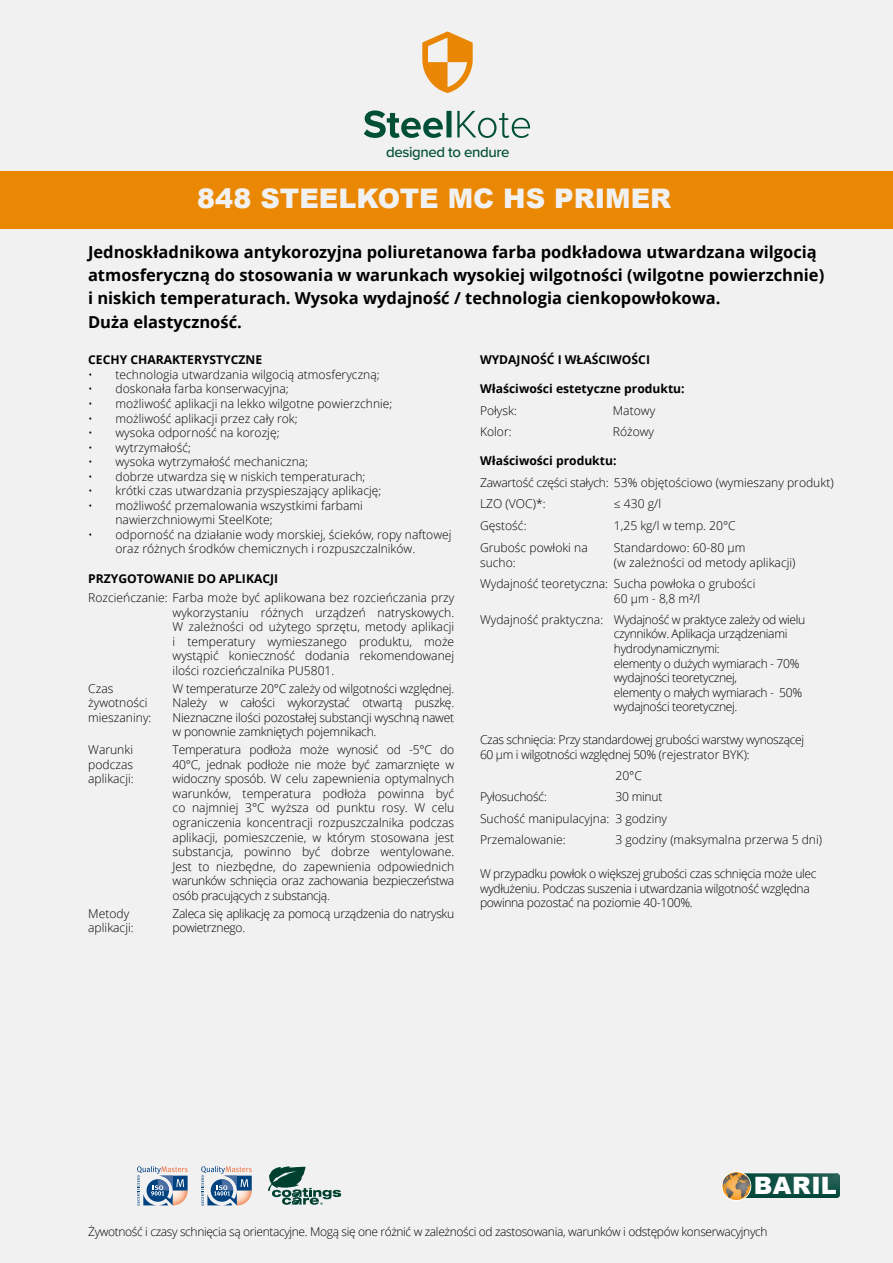
<style>
.page{position:relative;width:893px;height:1263px;background:#f1f1f1}
.page>*{position:absolute;margin:0;border:0;box-sizing:border-box;transform-origin:0 0}
.t1{font:900 27px "Arial";color:#f1f1f1}
.t2{font:900 24px "Arial";letter-spacing:.015em;color:#fff}
.t3{font:700 16.5px/23.1px "Open Sans";color:#000}
.t4{font:500 15px "Proxima Nova";letter-spacing:-.025em;color:#014f37}
.t5{font:300 12.15px/14.5px "Open Sans";color:#000}
.t6{font:300 12.15px/14.5px "Open Sans";letter-spacing:-.03em;color:#000}
.t7{font:700 12.15px "Open Sans";color:#000}
.t8{font:300 12.15px "Open Sans";letter-spacing:-.02em;color:#000}
.t9{font:300 12px "Open Sans";letter-spacing:-.03em;color:#000}
</style>
<div class="page">
<div style="left:0;top:171px;width:893px;height:58px;background:#eb8803"></div>
<svg style="left:422px;top:32px;width:51px;height:61px"></svg>
<svg style="left:364px;top:110px;width:166px;height:28px"></svg>
<svg style="left:137px;top:1166px;width:51px;height:39px"></svg>
<svg style="left:201px;top:1166px;width:51px;height:39px"></svg>
<svg style="left:268px;top:1166px;width:73px;height:39px"></svg>
<svg style="left:722px;top:1172px;width:29px;height:28px"></svg>
<div style="left:722px;top:1171px;width:29px;height:30px;border:1px solid #fff;border-radius:50%"></div>
<svg style="left:723px;top:1172px;width:117px;height:26px;background:#416754"></svg>
<p class="t4" style="left:386px;top:141px;width:125px">designed to endure</p>
<h1 class="t1" style="left:197px;top:179px;width:475px">848 STEELKOTE MC HS PRIMER</h1>
<p class="t3" style="left:88px;top:240px;width:738px">Jednoskładnikowa antykorozyjna poliuretanowa farba podkładowa utwardzana wilgocią atmosferyczną do stosowania w warunkach wysokiej wilgotności (wilgotne powierzchnie) i niskich temperaturach. Wysoka wydajność / technologia cienkopowłokowa.<br>Duża elastyczność.</p>
<p class="t7" style="left:88px;top:351px;width:175px">CECHY CHARAKTERYSTYCZNE</p>
<p class="t5" style="left:88px;top:367px;width:293px">• technologia utwardzania wilgocią atmosferyczną;</p>
<p class="t5" style="left:88px;top:381px;width:202px">• doskonała farba konserwacyjna;</p>
<p class="t5" style="left:88px;top:396px;width:306px">• możliwość aplikacji na lekko wilgotne powierzchnie;</p>
<p class="t5" style="left:88px;top:410px;width:211px">• możliwość aplikacji przez cały rok;</p>
<p class="t5" style="left:88px;top:425px;width:193px">• wysoka odporność na korozję;</p>
<p class="t5" style="left:88px;top:440px;width:104px">• wytrzymałość;</p>
<p class="t5" style="left:88px;top:454px;width:221px">• wysoka wytrzymałość mechaniczna;</p>
<p class="t5" style="left:88px;top:469px;width:279px">• dobrze utwardza się w niskich temperaturach;</p>
<p class="t5" style="left:88px;top:483px;width:295px">• krótki czas utwardzania przyspieszający aplikację;</p>
<p class="t5" style="left:115px;top:498px;width:249px;text-indent:-27px">• możliwość przemalowania wszystkimi farbami nawierzchniowymi SteelKote;</p>
<p class="t5" style="left:115px;top:527px;width:337px;text-indent:-27px">• odporność na działanie wody morskiej, ścieków, ropy naftowej oraz różnych środków chemicznych i rozpuszczalników.</p>
<p class="t7" style="left:88px;top:569px;width:191px">PRZYGOTOWANIE DO APLIKACJI</p>
<p class="t5" style="left:173px;top:590px;width:283px;text-align:justify;text-indent:-84px">Rozcieńczanie: Farba może być aplikowana bez rozcieńczania przy wykorzystaniu różnych urządzeń natryskowych.<br>W zależności od użytego sprzętu, metody aplikacji i temperatury wymieszanego produktu, może wystąpić konieczność dodania rekomendowanej ilości rozcieńczalnika PU5801.</p>
<p class="t5" style="left:88px;top:681px;width:65px">Czas żywotności mieszaniny:</p>
<p class="t5" style="left:173px;top:681px;width:283px;text-align:justify">W temperaturze 20°C zależy od wilgotności względnej.<br>Należy w całości wykorzystać otwartą puszkę.<br>Nieznaczne ilości pozostałej substancji wyschną nawet w ponownie zamkniętych pojemnikach.</p>
<p class="t5" style="left:88px;top:742px;width:47px;text-align:justify">Warunki podczas aplikacji:</p>
<p class="t5" style="left:173px;top:742px;width:283px;text-align:justify">Temperatura podłoża może wynosić od -5°C do 40°C, jednak podłoże nie może być zamarznięte w widoczny sposób. W celu zapewnienia optymalnych warunków, temperatura podłoża powinna być co najmniej 3°C wyższa od punktu rosy. W celu ograniczenia koncentracji rozpuszczalnika podczas aplikacji, pomieszczenie, w którym stosowana jest substancja, powinno być dobrze wentylowane.<br>Jest to niezbędne, do zapewnienia odpowiednich warunków schnięcia oraz zachowania bezpieczeństwa osób pracujących z substancją.</p>
<p class="t5" style="left:88px;top:905px;width:47px">Metody aplikacji:</p>
<p class="t6" style="left:173px;top:905px;width:283px">Zaleca się aplikację za pomocą urządzenia do natrysku powietrznego.</p>
<p class="t7" style="left:480px;top:351px;width:171px">WYDAJNOŚĆ I WŁAŚCIWOŚCI</p>
<p class="t7" style="left:480px;top:380px;width:206px">Właściwości estetyczne produktu:</p>
<p class="t5" style="left:480px;top:403px;width:38px">Połysk:</p>
<p class="t5" style="left:613px;top:403px;width:44px">Matowy</p>
<p class="t5" style="left:480px;top:424px;width:33px">Kolor:</p>
<p class="t5" style="left:613px;top:424px;width:43px">Różowy</p>
<p class="t7" style="left:480px;top:452px;width:138px">Właściwości produktu:</p>
<p class="t5" style="left:480px;top:471px;width:355px;line-height:21.5px">Zawartość części stałych: 53% objętościowo (wymieszany produkt)<br>LZO (VOC)*:</p>
<p class="t5" style="left:614px;top:496px;width:49px">≤ 430 g/l</p>
<p class="t5" style="left:480px;top:517px;width:48px">Gęstość:</p>
<p class="t5" style="left:614px;top:517px;width:123px">1,25 kg/l w temp. 20°C</p>
<p class="t5" style="left:480px;top:540px;width:109px">Grubośc powłoki na sucho:</p>
<p class="t5" style="left:614px;top:540px;width:183px">Standardowo: 60-80 μm<br>(w zależności od metody aplikacji)</p>
<p class="t5" style="left:614px;top:576px;width:143px;text-indent:-134px">Wydajność teoretyczna: Sucha powłoka o grubości<br>60 μm - 8,8 m²/l</p>
<p class="t6" style="left:614px;top:612px;width:193px;text-indent:-134px">Wydajność praktyczna: Wydajność w praktyce zależy od wielu czynników. Aplikacja urządzeniami hydrodynamicznymi:<br>elementy o dużych wymiarach - 70% wydajności teoretycznej,<br>elementy o małych wymiarach - 50% wydajności teoretycznej.</p>
<p class="t6" style="left:480px;top:732px;width:326px">Czas schnięcia: Przy standardowej grubości warstwy wynoszącej<br>60 μm i wilgotności względnej 50% (rejestrator BYK):</p>
<p class="t5" style="left:615px;top:768px;width:28px">20°C</p>
<p class="t8" style="left:480px;top:789px;width:68px">Pyłosuchość:</p>
<p class="t5" style="left:480px;top:786px;width:189px;line-height:21.5px;text-indent:135px">30 minut<br>Suchość manipulacyjna: 3 godziny<br>Przemalowanie:</p>
<p class="t5" style="left:615px;top:832px;width:208px">3 godziny (maksymalna przerwa 5 dni)</p>
<p class="t6" style="left:480px;top:866px;width:338px">W przypadku powłok o większej grubości czas schnięcia może ulec wydłużeniu. Podczas suszenia i utwardzania wilgotność względna powinna pozostać na poziomie 40-100%.</p>
<h2 class="t2" style="left:754px;top:1168px;width:84px">BARIL</h2>
<p class="t9" style="left:88px;top:1223px;width:681px">Żywotność i czasy schnięcia są orientacyjne. Mogą się one różnić w zależności od zastosowania, warunków i odstępów konserwacyjnych</p>
</div>
